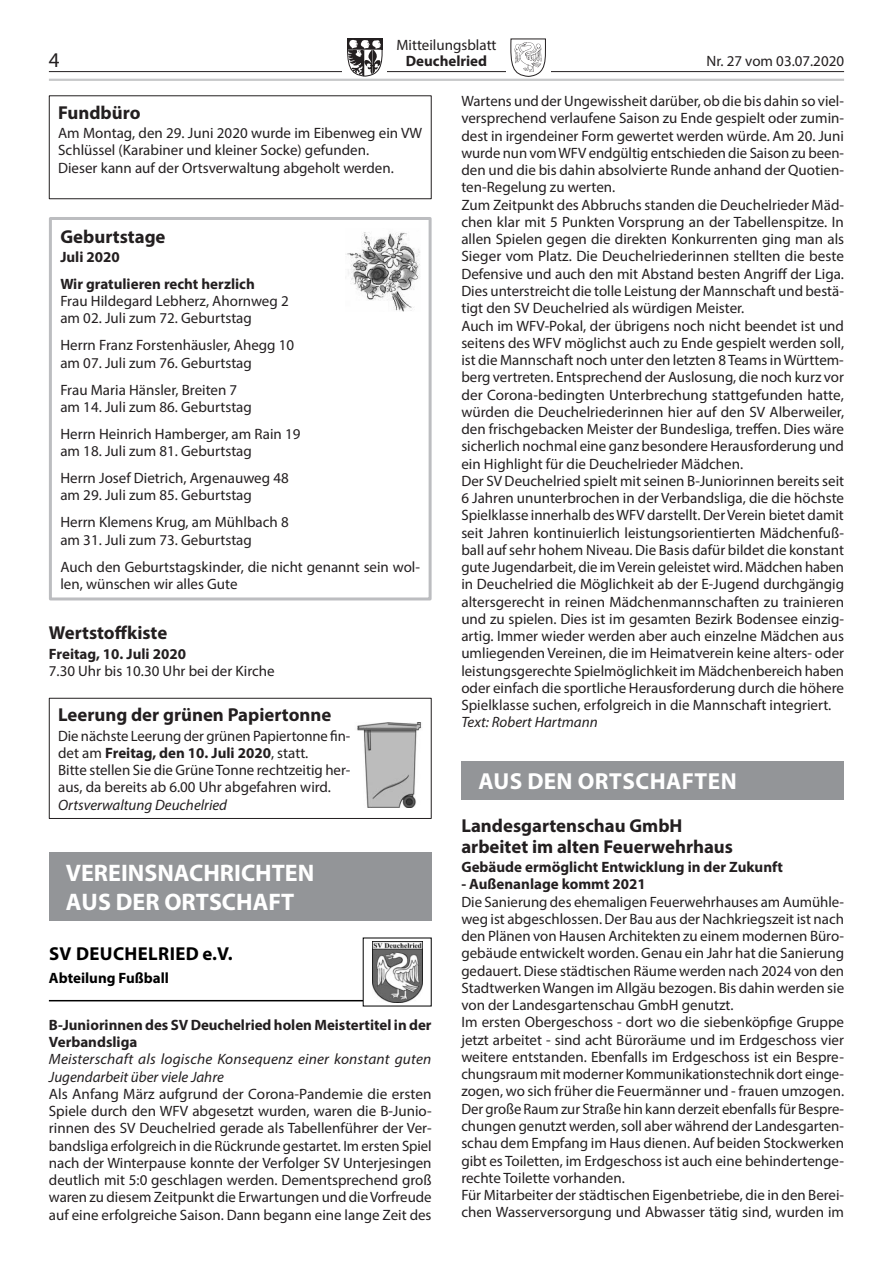
<style>
.page{position:relative;width:893px;height:1263px;background:#fff}
.page>*{position:absolute;margin:0;border:0;box-sizing:border-box;transform-origin:0 0}
.t1{font:700 24px/28.8px "Myriad Pro";color:#fff}
.t2{font:700 23.25px "Myriad Pro";letter-spacing:.02em;color:#fff}
.t3{font:21px "Myriad Pro";color:#231f20}
.t4{font:700 18.75px/21px "Myriad Pro";color:#231f20}
.t5{font:700 18.75px "Myriad Pro";letter-spacing:.02em;color:#000}
.t6{font:15px/17.2px "Myriad Pro";color:#231f20}
.t7{font:700 15px/27px "Myriad Pro";color:#231f20}
.t8{font:italic 15px/17.2px "Myriad Pro";letter-spacing:.005em;color:#231f20}
.t9{font:700 15px "Myriad Pro";color:#000}
.s1{font-weight:700}
</style>
<div class="page">
<hr style="left:49px;top:71px;width:795px;height:1px;background:#231f20">
<div style="left:343px;top:34px;width:44px;height:47px;background:#fff"></div>
<svg style="left:347px;top:38px;width:36px;height:39px"></svg>
<div style="left:506px;top:34px;width:44px;height:47px;background:#fff"></div>
<svg style="left:510px;top:38px;width:36px;height:39px"></svg>
<img style="left:513px;top:40px;width:30px;height:33px">
<hr style="left:49px;top:79px;width:795px;height:2px;background:#c7c8ca">
<div style="left:49px;top:95px;width:383px;height:104px;border:1px solid #231f20"></div>
<img style="left:346px;top:232px;width:74px;height:80px">
<div style="left:49px;top:217px;width:383px;height:383px;border:3px solid #bcbdc0"></div>
<img style="left:357px;top:722px;width:65px;height:86px">
<div style="left:49px;top:698px;width:383px;height:121px;border:1px solid #231f20"></div>
<div style="left:49px;top:852px;width:383px;height:68px;background:#939598"></div>
<hr style="left:49px;top:1000px;width:383px;height:1px;background:#000">
<div style="left:363px;top:938px;width:68px;height:68px;background:#fff"></div>
<img style="left:372px;top:941px;width:50px;height:61px">
<div style="left:461px;top:761px;width:383px;height:39px;background:#939598"></div>
<p class="t6" style="left:396px;top:36px;width:102px">Mitteilungsblatt</p>
<h3 class="t3" style="left:49px;top:47px;width:12px">4</h3>
<p class="t7" style="left:406px;top:47px;width:83px">Deuchelried</p>
<p class="t6" style="left:706px;top:52px;width:139px">Nr. 27 vom 03.07.2020</p>
<p class="t4" style="left:58px;top:101px;width:84px">Fundbüro</p>
<p class="t6" style="left:58px;top:124px;width:366px">Am Montag, den 29. Juni 2020 wurde im Eibenweg ein VW<br>Schlüssel (Karabiner und kleiner Socke) gefunden.<br>Dieser kann auf der Ortsverwaltung abgeholt werden.</p>
<p class="t6" style="left:461px;top:92px;width:384px">Wartens und der Ungewissheit darüber, ob die bis dahin so viel&shy;versprechend verlaufene Saison zu Ende gespielt oder zumin&shy;dest in irgendeiner Form gewertet werden würde. Am 20. Juni wurde nun vom WFV endgültig entschieden die Saison zu been&shy;den und die bis dahin absolvierte Runde anhand der Quotien&shy;ten-Regelung zu werten.<br>Zum Zeitpunkt des Abbruchs standen die Deuchelrieder Mäd&shy;chen klar mit 5 Punkten Vorsprung an der Tabellenspitze. In allen Spielen gegen die direkten Konkurrenten ging man als Sieger vom Platz. Die Deuchelriederinnen stellten die beste Defensive und auch den mit Abstand besten Angriff der Liga.<br>Dies unterstreicht die tolle Leistung der Mannschaft und bestä&shy;tigt den SV Deuchelried als würdigen Meister.<br>Auch im WFV-Pokal, der übrigens noch nicht beendet ist und seitens des WFV möglichst auch zu Ende gespielt werden soll, ist die Mannschaft noch unter den letzten 8 Teams in Württem&shy;berg vertreten. Entsprechend der Auslosung, die noch kurz vor der Corona-bedingten Unterbrechung stattgefunden hatte, würden die Deuchelriederinnen hier auf den SV Alberweiler, den frischgebacken Meister der Bundesliga, treffen. Dies wäre sicherlich nochmal eine ganz besondere Herausforderung und ein Highlight für die Deuchelrieder Mädchen.<br>Der SV Deuchelried spielt mit seinen B-Juniorinnen bereits seit 6 Jahren ununterbrochen in der Verbandsliga, die die höchste Spielklasse innerhalb des WFV darstellt. Der Verein bietet damit seit Jahren kontinuierlich leistungsorientierten Mädchenfuß&shy;ball auf sehr hohem Niveau. Die Basis dafür bildet die konstant gute Jugendarbeit, die im Verein geleistet wird. Mädchen haben in Deuchelried die Möglichkeit ab der E-Jugend durchgängig altersgerecht in reinen Mädchenmannschaften zu trainieren und zu spielen. Dies ist im gesamten Bezirk Bodensee einzig&shy;artig. Immer wieder werden aber auch einzelne Mädchen aus umliegenden Vereinen, die im Heimatverein keine alters- oder leistungsgerechte Spielmöglichkeit im Mädchenbereich haben oder einfach die sportliche Herausforderung durch die höhere Spielklasse suchen, erfolgreich in die Mannschaft integriert.</p>
<p class="t8" style="left:461px;top:713px;width:138px">Text: Robert Hartmann</p>
<p class="t4" style="left:60px;top:225px;width:107px">Geburtstage</p>
<p class="t7" style="left:60px;top:243px;width:196px">Juli 2020<br>Wir gratulieren recht herzlich</p>
<p class="t6" style="left:60px;top:292px;width:230px">Frau Hildegard Lebherz, Ahornweg 2 am 02. Juli zum 72. Geburtstag</p>
<p class="t6" style="left:60px;top:337px;width:235px">Herrn Franz Forstenhäusler, Ahegg 10 am 07. Juli zum 76. Geburtstag</p>
<p class="t6" style="left:60px;top:381px;width:193px">Frau Maria Hänsler, Breiten 7 am 14. Juli zum 86. Geburtstag</p>
<p class="t6" style="left:60px;top:425px;width:242px">Herrn Heinrich Hamberger, am Rain 19 am 18. Juli zum 81. Geburtstag</p>
<p class="t6" style="left:60px;top:469px;width:230px">Herrn Josef Dietrich, Argenauweg 48 am 29. Juli zum 85. Geburtstag</p>
<p class="t6" style="left:60px;top:514px;width:230px">Herrn Klemens Krug, am Mühlbach 8 am 31. Juli zum 73. Geburtstag</p>
<p class="t6" style="left:60px;top:558px;width:361px">Auch den Geburtstagskinder, die nicht genannt sein wol&shy;len, wünschen wir alles Gute</p>
<p class="t4" style="left:49px;top:622px;width:120px">Wertstoffkiste</p>
<p class="t7" style="left:49px;top:640px;width:139px">Freitag, 10. Juli 2020</p>
<p class="t6" style="left:49px;top:662px;width:227px">7.30 Uhr bis 10.30 Uhr bei der Kirche</p>
<p class="t4" style="left:58px;top:704px;width:275px">Leerung der grünen Papiertonne</p>
<p class="t6" style="left:58px;top:727px;width:294px">Die nächste Leerung der grünen Papiertonne fin&shy;det am <span class="s1">Freitag, den 10. Juli 2020</span>, statt.<br>Bitte stellen Sie die Grüne Tonne rechtzeitig her&shy;aus, da bereits ab 6.00 Uhr abgefahren wird.</p>
<p class="t8" style="left:58px;top:796px;width:170px">Ortsverwaltung Deuchelried</p>
<h2 class="t2" style="left:479px;top:766px;width:260px">AUS DEN ORTSCHAFTEN</h2>
<p class="t4" style="left:461px;top:814px;width:273px">Landesgartenschau GmbH arbeitet im alten Feuerwehrhaus</p>
<p class="t7" style="left:461px;top:853px;width:323px">Gebäude ermöglicht Entwicklung in der Zukunft</p>
<p class="t7" style="left:461px;top:870px;width:186px">- Außenanlage kommt 2021</p>
<p class="t6" style="left:461px;top:893px;width:384px">Die Sanierung des ehemaligen Feuerwehrhauses am Aumühle&shy;weg ist abgeschlossen. Der Bau aus der Nachkriegszeit ist nach den Plänen von Hausen Architekten zu einem modernen Büro&shy;gebäude entwickelt worden. Genau ein Jahr hat die Sanierung gedauert. Diese städtischen Räume werden nach 2024 von den Stadtwerken Wangen im Allgäu bezogen. Bis dahin werden sie von der Landesgartenschau GmbH genutzt.<br>Im ersten Obergeschoss - dort wo die siebenköpfige Gruppe jetzt arbeitet - sind acht Büroräume und im Erdgeschoss vier weitere entstanden. Ebenfalls im Erdgeschoss ist ein Bespre&shy;chungsraum mit moderner Kommunikationstechnik dort einge&shy;zogen, wo sich früher die Feuermänner und - frauen umzogen.<br>Der große Raum zur Straße hin kann derzeit ebenfalls für Bespre&shy;chungen genutzt werden, soll aber während der Landesgarten&shy;schau dem Empfang im Haus dienen. Auf beiden Stockwerken gibt es Toiletten, im Erdgeschoss ist auch eine behindertenge&shy;rechte Toilette vorhanden.<br>Für Mitarbeiter der städtischen Eigenbetriebe, die in den Berei&shy;chen Wasserversorgung und Abwasser tätig sind, wurden im</p>
<h1 class="t1" style="left:66px;top:858px;width:250px">VEREINSNACHRICHTEN<br>AUS DER ORTSCHAFT</h1>
<p class="t5" style="left:49px;top:942px;width:185px">SV DEUCHELRIED e.V.</p>
<p class="t9" style="left:49px;top:968px;width:122px">Abteilung Fußball</p>
<p class="t7" style="left:49px;top:1016px;width:384px;line-height:17.2px">B-Juniorinnen des SV Deuchelried holen Meistertitel in der<br>Verbandsliga</p>
<p class="t8" style="left:49px;top:1050px;width:384px">Meisterschaft als logische Konsequenz einer konstant guten<br>Jugendarbeit über viele Jahre</p>
<p class="t6" style="left:49px;top:1085px;width:384px;text-align:justify">Als Anfang März aufgrund der Corona-Pandemie die ersten Spiele durch den WFV abgesetzt wurden, waren die B-Junio&shy;rinnen des SV Deuchelried gerade als Tabellenführer der Ver&shy;bandsliga erfolgreich in die Rückrunde gestartet. Im ersten Spiel nach der Winterpause konnte der Verfolger SV Unterjesingen deutlich mit 5:0 geschlagen werden. Dementsprechend groß waren zu diesem Zeitpunkt die Erwartungen und die Vorfreude auf eine erfolgreiche Saison. Dann begann eine lange Zeit des</p>
</div>
